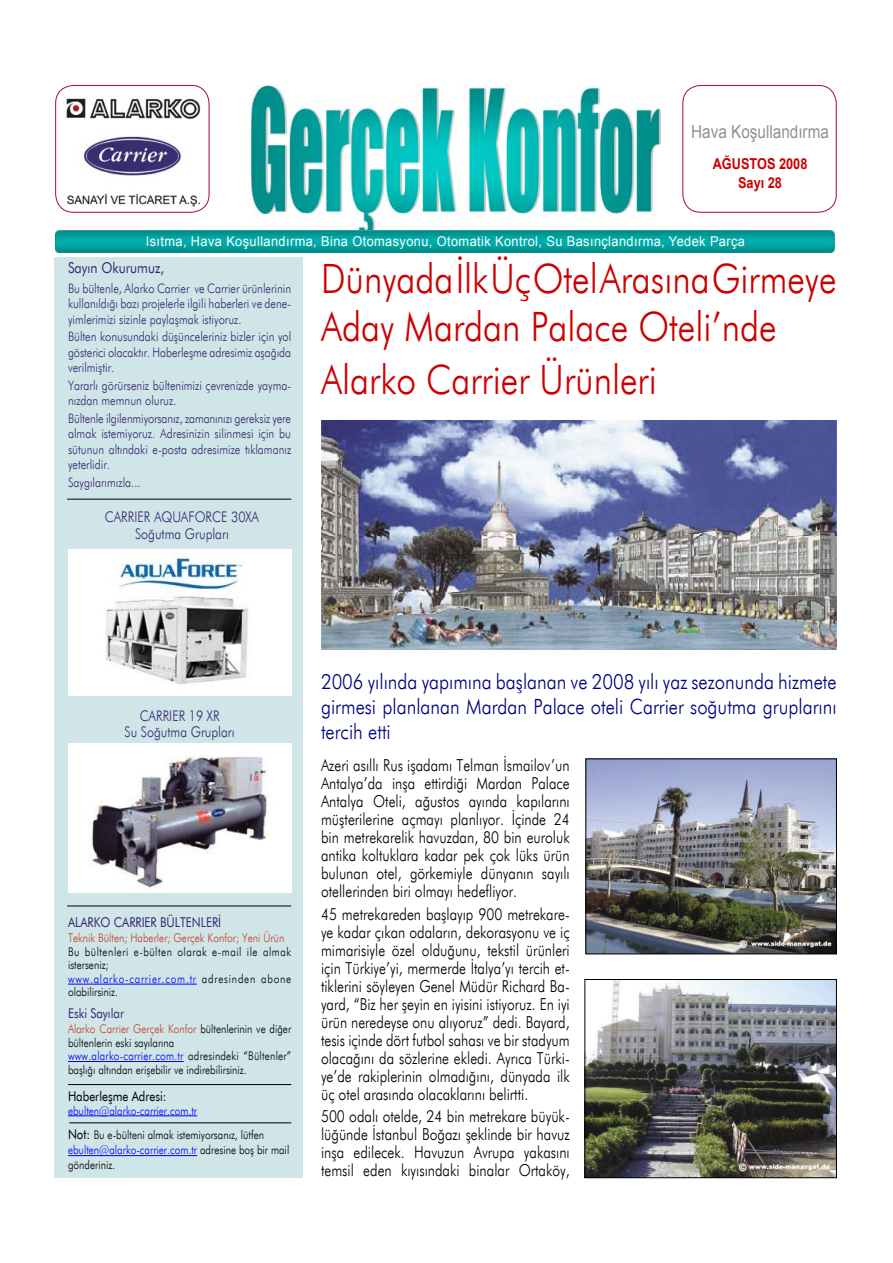
<style>
.page{position:relative;width:893px;height:1263px;background:#fff}
.page>*{position:absolute;margin:0;border:0;box-sizing:border-box;transform-origin:0 0}
.Başlık{font:300 40.5px/48px "Futura BT";color:#cb0000;scale:.87 1}
.Spot1{font:300 21px/25.2px "Futura BT";color:#000080;text-align:justify;scale:.88 1}
.t1{font:18px "Arial";color:#919099;scale:.85 1}
.DüzMetin{font:300 16.5px/18px "Futura BT";color:#000;text-align:justify;scale:.84 1}
.t2{font:700 15px "Arial";color:#cb0000;scale:.85 1}
.t3{font:15px "Futura BT";color:#372874;scale:.85 1}
.t4{font:300 14.7px "Futura BT";color:#372874;scale:.85 1}
.t5{font:13.5px "Arial";letter-spacing:.03em;color:#fff;scale:.95 1}
.t6{font:13.5px "Futura BT";color:#372874;scale:.85 1}
.t7{font:13.5px "Futura BT";color:#000;scale:.85 1}
.t8{font:300 13.05px/15.5px "Futura BT";color:#372874;text-align:justify;scale:.85 1}
.t9{font:300 12px/13.5px "Futura BT";color:#000;scale:.85 1}
.t10{font:300 12px/13.5px "Futura BT";letter-spacing:.07em;color:#000;scale:.85 1}
.t11{font:300 12px/13.5px "Futura BT";letter-spacing:.05em;color:#000;scale:.85 1}
.t12{font:300 12px "Futura BT";color:#c44127;scale:.85 1}
.t13{font:300 12px "Futura BT";color:#00f;scale:.85 1}
.s1{color:#00f}
.s2{color:#c44127}
.s3{font-weight:400;font-size:13.5px}
</style>
<div class="page">
<div style="left:54px;top:257px;width:249px;height:921px;background:#cfe5e7"></div>
<img style="left:252px;top:85px;width:408px;height:146px">
<hr style="left:68px;top:1115px;width:129px;height:1px;background:#00f">
<hr style="left:68px;top:1084px;width:223px;height:1px;background:#000">
<hr style="left:68px;top:984px;width:129px;height:1px;background:#00f">
<hr style="left:68px;top:1061px;width:116px;height:1px;background:#00f">
<hr style="left:67px;top:906px;width:224px;height:1px;background:#000">
<hr style="left:69px;top:1122px;width:222px;height:1px;background:#000">
<svg style="left:55px;top:85px;width:155px;height:127px"></svg>
<svg style="left:682px;top:85px;width:155px;height:127px"></svg>
<hr style="left:68px;top:1155px;width:129px;height:1px;background:#00f">
<hr style="left:67px;top:499px;width:224px;height:1px;background:#000">
<img style="left:55px;top:231px;width:779px;height:22px">
<img style="left:321px;top:421px;width:516px;height:228px">
<img style="left:588px;top:761px;width:247px;height:191px">
<div style="left:586px;top:759px;width:251px;height:195px;border:1px solid #000"></div>
<img style="left:587px;top:981px;width:248px;height:195px">
<div style="left:585px;top:979px;width:252px;height:199px;border:1px solid #000"></div>
<div style="left:68px;top:549px;width:223px;height:147px;background:#fff"></div>
<img style="left:106px;top:556px;width:142px;height:128px">
<img style="left:68px;top:744px;width:223px;height:149px">
<p class="t1" style="left:691px;top:120px;width:164px">Hava Koşullandırma</p>
<p class="t2" style="left:713px;top:154px;width:113px">AĞUSTOS 2008</p>
<p class="t2" style="left:738px;top:172px;width:53px">Sayı 28</p>
<p class="t5" style="left:146px;top:233px;width:632px">Isıtma, Hava Koşullandırma, Bina Otomasyonu, Otomatik Kontrol, Su Basınçlandırma, Yedek Parça</p>
<p class="Başlık" style="left:321px;top:255px;width:594px">Dünyada İlk Üç Otel Arasına Girmeye<br>Aday Mardan Palace Oteli’nde</p>
<p class="Başlık" style="left:321px;top:355px;width:387px">Alarko Carrier Ürünleri</p>
<p class="t3" style="left:68px;top:259px;width:115px">Sayın Okurumuz,</p>
<p class="t8" style="left:68px;top:280px;width:264px">Bu bültenle, Alarko Carrier ve Carrier ürünlerinin kullanıldığı bazı projelerle ilgili haberleri ve dene&shy;yimlerimizi sizinle paylaşmak istiyoruz.</p>
<p class="t8" style="left:68px;top:329px;width:264px">Bülten konusundaki düşünceleriniz bizler için yol gösterici olacaktır. Haberleşme adresimiz aşağıda verilmiştir.</p>
<p class="t8" style="left:68px;top:377px;width:264px">Yararlı görürseniz bültenimizi çevrenizde yayma&shy;nızdan memnun oluruz.</p>
<p class="t8" style="left:68px;top:410px;width:264px">Bültenle ilgilenmiyorsanız, zamanınızı gereksiz yere almak istemiyoruz. Adresinizin silinmesi için bu sütunun altındaki e-posta adresimize tıklamanız yeterlidir.</p>
<p class="t8" style="left:68px;top:474px;width:87px">Saygılarımızla...</p>
<p class="t4" style="left:105px;top:508px;width:183px">CARRIER AQUAFORCE 30XA</p>
<p class="t4" style="left:135px;top:525px;width:112px">Soğutma Grupları</p>
<p class="t4" style="left:140px;top:707px;width:95px">CARRIER 19 XR</p>
<p class="t4" style="left:125px;top:723px;width:131px">Su Soğutma Grupları</p>
<p class="t6" style="left:68px;top:914px;width:182px">ALARKO CARRIER BÜLTENLERİ</p>
<p class="t12" style="left:68px;top:931px;width:256px">Teknik Bülten; Haberler; Gerçek Konfor; Yeni Ürün</p>
<p class="t11" style="left:68px;top:945px;width:264px">Bu bültenleri e-bülten olarak e-mail ile almak isterseniz;</p>
<p class="t10" style="left:68px;top:972px;width:264px"><span class="s1">www.alarko-carrier.com.tr</span> adresinden abone olabilirsiniz.</p>
<p class="t6" style="left:68px;top:1004px;width:67px">Eski Sayılar</p>
<p class="t9" style="left:68px;top:1022px;width:264px"><span class="s2">Alarko Carrier Gerçek Konfor</span> bültenlerinin ve diğer bültenlerin eski sayılarına</p>
<p class="t9" style="left:68px;top:1049px;width:264px"><span class="s1">www.alarko-carrier.com.tr</span> adresindeki “Bültenler” başlığı altından erişebilir ve indirebilirsiniz.</p>
<p class="t7" style="left:68px;top:1088px;width:117px">Haberleşme Adresi:</p>
<p class="t13" style="left:68px;top:1103px;width:153px">ebulten@alarko-carrier.com.tr</p>
<p class="t9" style="left:68px;top:1127px;width:262px;line-height:15px"><span class="s3">Not:</span> Bu e-bülteni almak istemiyorsanız, lütfen <span class="s1">ebulten@alarko-carrier.com.tr</span> adresine boş bir mail gönderiniz.</p>
<p class="Spot1" style="left:321px;top:668px;width:587px">2006 yılında yapımına başlanan ve 2008 yılı yaz sezonunda hizmete girmesi planlanan Mardan Palace oteli Carrier soğutma gruplarını tercih etti</p>
<p class="DüzMetin" style="left:321px;top:756px;width:298px">Azeri asıllı Rus işadamı Telman İsmailov’un Antalya’da inşa ettirdiği Mardan Palace Antalya Oteli, ağustos ayında kapılarını müşterilerine açmayı planlıyor. İçinde 24 bin metrekarelik havuzdan, 80 bin euroluk antika koltuklara kadar pek çok lüks ürün bulunan otel, görkemiyle dünyanın sayılı otellerinden biri olmayı hedefliyor.</p>
<p class="DüzMetin" style="left:321px;top:904px;width:298px">45 metrekareden başlayıp 900 metrekare&shy;ye kadar çıkan odaların, dekorasyonu ve iç mimarisiyle özel olduğunu, tekstil ürünleri için Türkiye’yi, mermerde İtalya’yı tercih et&shy;tiklerini söyleyen Genel Müdür Richard Ba&shy;yard, “Biz her şeyin en iyisini istiyoruz. En iyi ürün neredeyse onu alıyoruz” dedi. Bayard, tesis içinde dört futbol sahası ve bir stadyum olacağını da sözlerine ekledi. Ayrıca Türki&shy;ye’de rakiplerinin olmadığını, dünyada ilk üç otel arasında olacaklarını belirtti.</p>
<p class="DüzMetin" style="left:321px;top:1107px;width:298px">500 odalı otelde, 24 bin metrekare büyük&shy;lüğünde İstanbul Boğazı şeklinde bir havuz inşa edilecek. Havuzun Avrupa yakasını temsil eden kıyısındaki binalar Ortaköy,</p>
</div>
